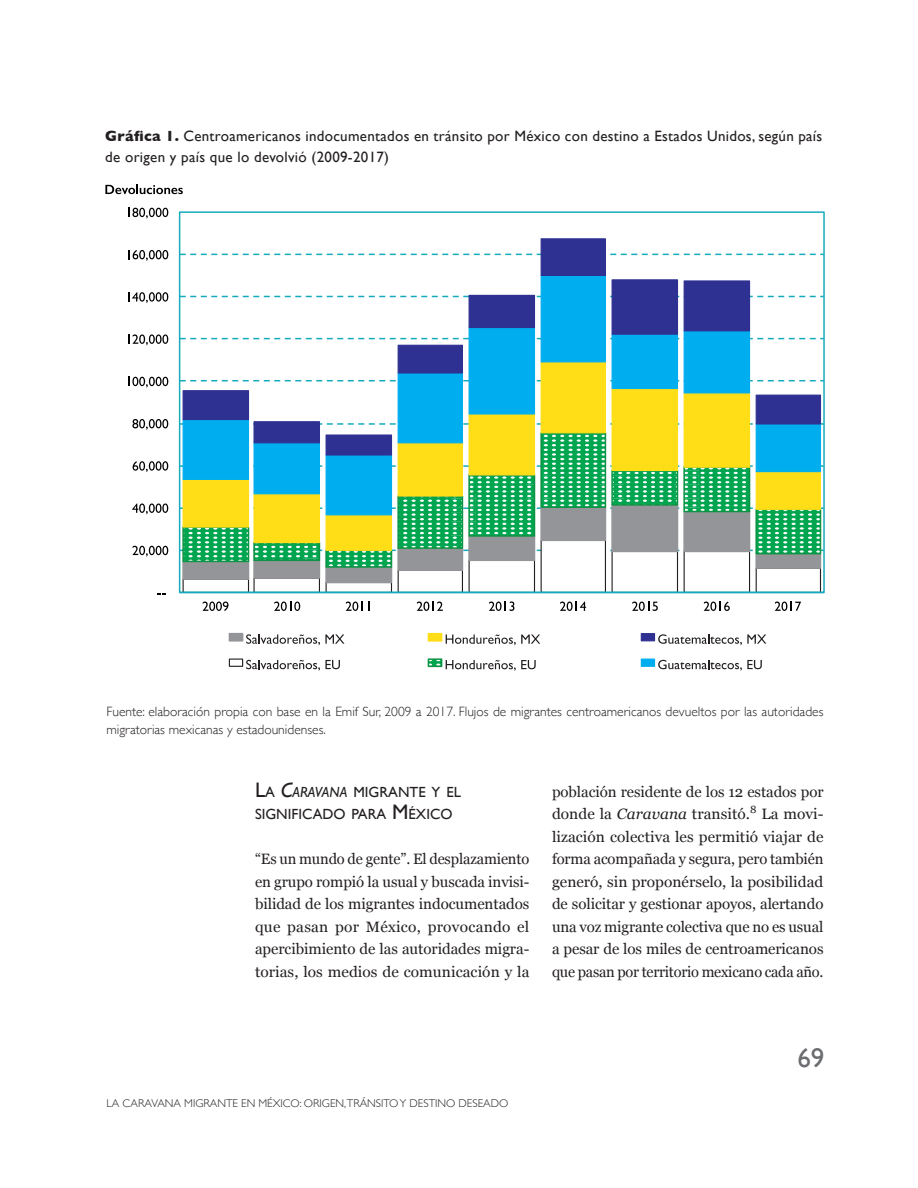
<style>
.page{position:relative;width:918px;height:1188px;background:#fff}
.page>*{position:absolute;margin:0;border:0;box-sizing:border-box;transform-origin:0 0}
.t1{font:27px "Gill Sans";color:#6c6d70}
.t2{font:15px/22.5px "Georgia";letter-spacing:-.005em;color:#231f20;text-align:justify}
.t3{font:15px/21px "Gill Sans";letter-spacing:.02em;color:#231f20}
.t4{font:14.7px/22.5px "Gill Sans";color:#231f20}
.t5{font:300 13.5px/18px "Gill Sans";color:#231f20}
.t6{font:300 11.25px "Gill Sans";color:#231f20}
.s1{font-weight:700}
.s2{font-size:21px}
.s3{font-style:italic;font-size:21px}
.s4{font-style:italic}
</style>
<div class="page">
<svg style="left:180px;top:568px;width:644px;height:26px"></svg>
<svg style="left:182px;top:551px;width:640px;height:17px"></svg>
<svg style="left:182px;top:516px;width:640px;height:35px"></svg>
<svg style="left:182px;top:456px;width:640px;height:60px"></svg>
<svg style="left:182px;top:238px;width:640px;height:218px"></svg>
<svg style="left:132px;top:546px;width:36px;height:11px"></svg>
<svg style="left:132px;top:503px;width:36px;height:11px"></svg>
<svg style="left:133px;top:461px;width:35px;height:11px"></svg>
<svg style="left:132px;top:419px;width:36px;height:11px"></svg>
<svg style="left:128px;top:377px;width:40px;height:11px"></svg>
<svg style="left:128px;top:334px;width:40px;height:11px"></svg>
<svg style="left:128px;top:292px;width:40px;height:11px"></svg>
<svg style="left:128px;top:250px;width:40px;height:11px"></svg>
<svg style="left:128px;top:208px;width:40px;height:11px"></svg>
<svg style="left:203px;top:602px;width:26px;height:9px"></svg>
<svg style="left:274px;top:602px;width:26px;height:9px"></svg>
<svg style="left:346px;top:602px;width:24px;height:9px"></svg>
<svg style="left:417px;top:602px;width:26px;height:9px"></svg>
<svg style="left:489px;top:602px;width:25px;height:9px"></svg>
<svg style="left:560px;top:602px;width:26px;height:9px"></svg>
<svg style="left:632px;top:602px;width:26px;height:9px"></svg>
<svg style="left:704px;top:602px;width:26px;height:9px"></svg>
<svg style="left:775px;top:602px;width:26px;height:9px"></svg>
<svg style="left:105px;top:185px;width:78px;height:9px"></svg>
<div style="left:641px;top:633px;width:14px;height:8px;background:#2e3092"></div>
<svg style="left:658px;top:634px;width:108px;height:11px"></svg>
<div style="left:641px;top:659px;width:14px;height:8px;background:#00aeef;border:1px solid #00aeef"></div>
<svg style="left:658px;top:660px;width:104px;height:11px"></svg>
<div style="left:428px;top:633px;width:14px;height:9px;background:#ffdd17;border:2px solid #ffdd17"></div>
<svg style="left:446px;top:635px;width:94px;height:10px"></svg>
<svg style="left:431px;top:661px;width:8px;height:3px"></svg>
<div style="left:428px;top:658px;width:14px;height:9px;border:2px solid #0d9344"></div>
<svg style="left:446px;top:660px;width:90px;height:11px"></svg>
<div style="left:229px;top:633px;width:14px;height:9px;background:#939598;border:2px solid #939598"></div>
<svg style="left:246px;top:634px;width:99px;height:11px"></svg>
<div style="left:229px;top:659px;width:14px;height:8px;border:1px solid #231f20"></div>
<svg style="left:246px;top:660px;width:94px;height:11px"></svg>
<div style="left:179px;top:211px;width:646px;height:382px;border:2px solid #15abbc"></div>
<p class="t3" style="left:105px;top:125px;width:719px"><span class="s1">Gráfica 1.</span> Centroamericanos indocumentados en tránsito por México con destino a Estados Unidos, según país de origen y país que lo devolvió (2009-2017)</p>
<p class="t5" style="left:106px;top:702px;width:718px">Fuente: elaboración propia con base en la Emif Sur, 2009 a 2017. Flujos de migrantes centroamericanos devueltos por las autoridades migratorias mexicanas y estadounidenses.</p>
<p class="t4" style="left:255px;top:780px;width:206px"><span class="s2">L</span>A <span class="s3">C</span><span class="s4">ARAVANA</span> MIGRANTE Y EL<br>SIGNIFICADO PARA <span class="s2">M</span>ÉXICO</p>
<p class="t2" style="left:255px;top:847px;width:276px">“Es un mundo de gente”. El desplazamiento en grupo rompió la usual y buscada invisi&shy;bilidad de los migrantes indocumentados que pasan por México, provocando el apercibimiento de las autoridades migra&shy;torias, los medios de comunicación y la</p>
<p class="t2" style="left:552px;top:779px;width:273px">población residente de los 12 estados por donde la <span class="s4">Caravana</span> transitó.<sup>8</sup> La movi&shy;lización colectiva les permitió viajar de forma acompañada y segura, pero también generó, sin proponérselo, la posibilidad de solicitar y gestionar apoyos, alertando una voz migrante colectiva que no es usual a pesar de los miles de centroamericanos que pasan por territorio mexicano cada año.</p>
<p class="t6" style="left:106px;top:1095px;width:403px">LA CARAVANA MIGRANTE EN MÉXICO: ORIGEN,TRÁNSITO Y DESTINO DESEADO</p>
<h1 class="t1" style="left:797px;top:1042px;width:28px">69</h1>
</div>
